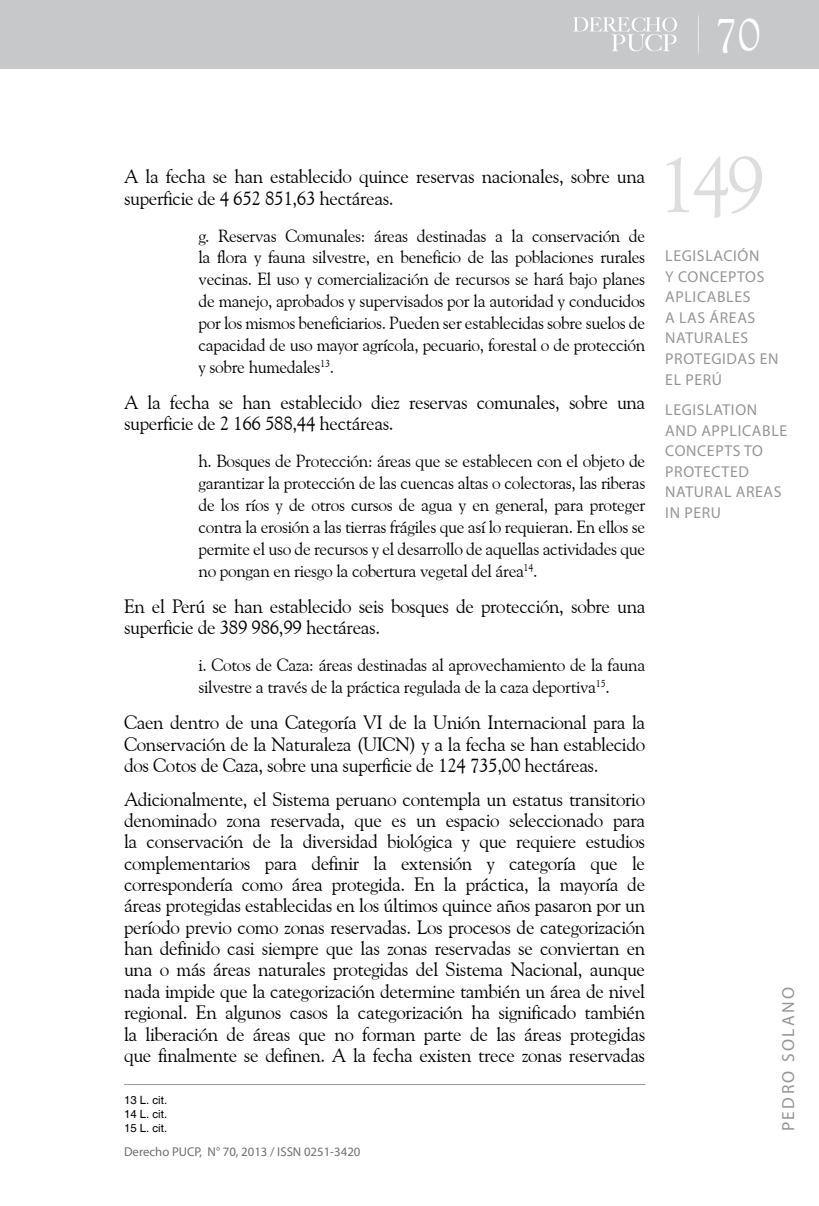
<style>
.page{position:relative;width:819px;height:1206px;background:#fff}
.page>*{position:absolute;margin:0;border:0;box-sizing:border-box;transform-origin:0 0}
.t1{font:78.75px "Goudy Old Style BT";color:#dcddde}
.t2{font:46.38px "Goudy Old Style BT";color:#fff}
.t3{font:19.25px/21.3px "Goudy Old Style BT";letter-spacing:-.02em;color:#000}
.t4{font:17.5px/21.9px "Goudy Old Style BT";letter-spacing:-.02em;color:#000;text-align:justify}
.t5{font:17.5px "Myriad Pro";letter-spacing:.14em;color:#939598}
.t6{font:15.75px/20.7px "Myriad Pro";letter-spacing:.04em;color:#939598}
.t7{font:12.78px "Myriad Pro";color:#6d6e71}
.t8{font:11.38px/14px "Helvetica";color:#000;text-align:justify}
</style>
<div class="page">
<div style="left:0;top:0;width:819px;height:69px;background:#c7c8ca"></div>
<svg style="left:573px;top:17px;width:104px;height:34px"></svg>
<hr style="left:124px;top:1084px;width:521px;height:1px;background:#939598">
<h2 class="t2" style="left:714px;top:6px;width:47px">70</h2>
<p class="t3" style="left:124px;top:166px;width:522px">A la fecha se han establecido quince reservas nacionales, sobre una superficie de 4 652 851,63 hectáreas.</p>
<p class="t4" style="left:198px;top:224px;width:448px">g. Reservas Comunales: áreas destinadas a la conservación de la flora y fauna silvestre, en beneficio de las poblaciones rurales vecinas. El uso y comercialización de recursos se hará bajo planes de manejo, aprobados y supervisados por la autoridad y conducidos por los mismos beneficiarios. Pueden ser establecidas sobre suelos de capacidad de uso mayor agrícola, pecuario, forestal o de protección y sobre humedales<sup>13</sup>.</p>
<p class="t3" style="left:124px;top:391px;width:522px">A la fecha se han establecido diez reservas comunales, sobre una superficie de 2 166 588,44 hectáreas.</p>
<p class="t4" style="left:198px;top:450px;width:448px">h. Bosques de Protección: áreas que se establecen con el objeto de garantizar la protección de las cuencas altas o colectoras, las riberas de los ríos y de otros cursos de agua y en general, para proteger contra la erosión a las tierras frágiles que así lo requieran. En ellos se permite el uso de recursos y el desarrollo de aquellas actividades que no pongan en riesgo la cobertura vegetal del área<sup>14</sup>.</p>
<p class="t3" style="left:124px;top:595px;width:522px">En el Perú se han establecido seis bosques de protección, sobre una superficie de 389 986,99 hectáreas.</p>
<p class="t4" style="left:198px;top:653px;width:448px">i. Cotos de Caza: áreas destinadas al aprovechamiento de la fauna silvestre a través de la práctica regulada de la caza deportiva<sup>15</sup>.</p>
<p class="t3" style="left:124px;top:711px;width:522px;text-align:justify">Caen dentro de una Categoría VI de la Unión Internacional para la Conservación de la Naturaleza (UICN) y a la fecha se han establecido dos Cotos de Caza, sobre una superficie de 124 735,00 hectáreas.</p>
<p class="t3" style="left:124px;top:788px;width:522px;text-align:justify">Adicionalmente, el Sistema peruano contempla un estatus transitorio denominado zona reservada, que es un espacio seleccionado para la conservación de la diversidad biológica y que requiere estudios complementarios para definir la extensión y categoría que le correspondería como área protegida. En la práctica, la mayoría de áreas protegidas establecidas en los últimos quince años pasaron por un período previo como zonas reservadas. Los procesos de categorización han definido casi siempre que las zonas reservadas se conviertan en una o más áreas naturales protegidas del Sistema Nacional, aunque nada impide que la categorización determine también un área de nivel regional. En algunos casos la categorización ha significado también la liberación de áreas que no forman parte de las áreas protegidas que finalmente se definen. A la fecha existen trece zonas reservadas</p>
<p class="t8" style="left:124px;top:1092px;width:45px">13 L. cit.<br>14 L. cit.<br>15 L. cit.</p>
<p class="t7" style="left:124px;top:1144px;width:160px">DERECHO PUCP, N° 70, 2013 / ISSN</p>
<p class="t7" style="left:304px;top:1144px;width:58px">0251-3420</p>
<h1 class="t1" style="left:657px;top:136px;width:109px">149</h1>
<p class="t6" style="left:665px;top:245px;width:115px">LEGISLACIÓN<br>Y CONCEPTOS<br>APLICABLES<br>A LAS ÁREAS<br>NATURALES<br>PROTEGIDAS EN<br>EL PERÚ</p>
<p class="t6" style="left:665px;top:399px;width:123px">LEGISLATION<br>AND APPLICABLE<br>CONCEPTS TO<br>PROTECTED<br>NATURAL AREAS<br>IN PERU</p>
<p class="t5" style="left:777px;top:1131px;width:146px;rotate:-90deg">P EDRO SOLANO</p>
</div>
